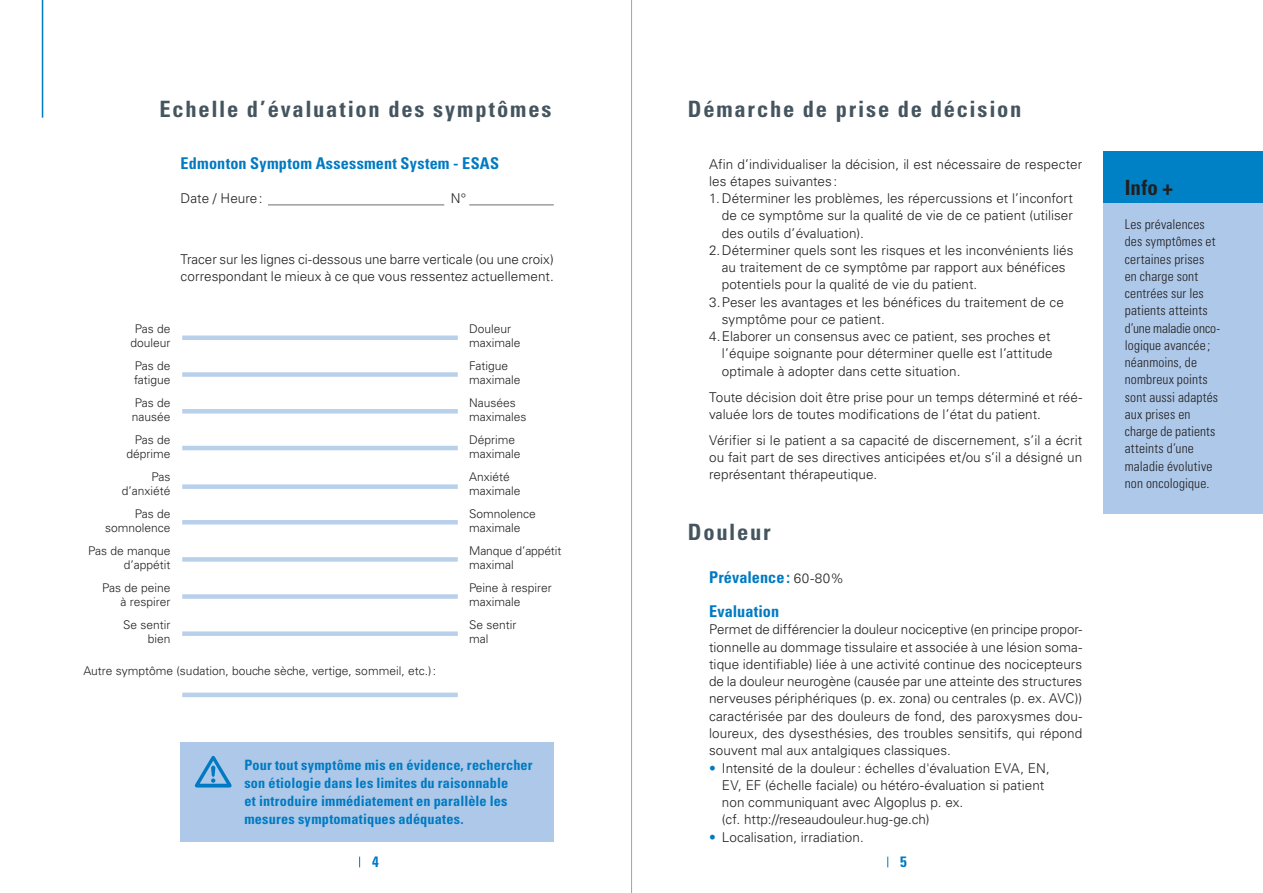
<style>
.page{position:relative;width:1263px;height:893px;background:#fff}
.page>*{position:absolute;margin:0;border:0;box-sizing:border-box;transform-origin:0 0}
.Titres{font:700 condensed 22.5px "Univers LT Std";letter-spacing:.08em;color:#45555f}
.t1{font:700 condensed 21px "Univers LT Std";color:#231f20}
.INTERTITRES{font:700 condensed 16.2px "Univers LT Std";letter-spacing:.01em;color:#007ac2}
.t2{font:700 condensed 15px "Univers LT Std";color:#007ac2}
.Bloc_titre{font:700 condensed 14.25px/18px "Univers LT Std";letter-spacing:.01em;color:#007ac2}
.TEXTE_COURANT_LIFTIN{font:300 13.5px/17.2px "Univers LT Std";letter-spacing:.005em;color:#231f20}
.t3{font:300 condensed 13.5px/17.2px "Univers LT Std";letter-spacing:.01em;color:#231f20}
.HUG{font:300 12px "Univers LT Std";color:#231f20}
.s1{font-weight:300;font-stretch:normal;font-size:13.5px;color:#231f20}
.s2{color:#007ac2}
</style>
<div class="page">
<div style="left:1103px;top:199px;width:160px;height:315px;background:#adc8e8"></div>
<hr style="left:42px;top:0;width:1px;height:118px;background:#007ac2">
<div style="left:1103px;top:151px;width:160px;height:52px;background:#0081c6"></div>
<hr style="left:631px;top:0;width:1px;height:893px;background:#a7a2a0">
<hr style="left:268px;top:205px;width:176px;height:1px;background:#6c6d70">
<hr style="left:469px;top:205px;width:85px;height:1px;background:#6c6d70">
<div style="left:181px;top:742px;width:373px;height:99px;background:#adc8e8"></div>
<svg style="left:195px;top:756px;width:37px;height:31px"></svg>
<div style="left:182px;top:335px;width:276px;height:5px;background:#b9d0eb"></div>
<div style="left:182px;top:372px;width:276px;height:5px;background:#b9d0eb"></div>
<hr style="left:182px;top:409px;width:276px;height:4px;background:#b9d0eb">
<hr style="left:182px;top:446px;width:276px;height:4px;background:#b9d0eb">
<div style="left:182px;top:484px;width:276px;height:5px;background:#b9d0eb"></div>
<hr style="left:182px;top:520px;width:276px;height:4px;background:#b9d0eb">
<div style="left:182px;top:557px;width:276px;height:5px;background:#b9d0eb"></div>
<div style="left:182px;top:594px;width:276px;height:5px;background:#b9d0eb"></div>
<div style="left:182px;top:631px;width:276px;height:5px;background:#b9d0eb"></div>
<hr style="left:182px;top:693px;width:276px;height:4px;background:#b9d0eb">
<p class="Titres" style="left:159px;top:95px;width:394px">Echelle d’évaluation des symptômes</p>
<p class="INTERTITRES" style="left:181px;top:153px;width:320px">Edmonton Symptom Assessment System - ESAS</p>
<p class="TEXTE_COURANT_LIFTIN" style="left:181px;top:190px;width:84px">Date / Heure:</p>
<p class="TEXTE_COURANT_LIFTIN" style="left:451px;top:190px;width:17px">N°</p>
<p class="TEXTE_COURANT_LIFTIN" style="left:181px;top:250px;width:375px">Tracer sur les lignes ci-dessous une barre verticale (ou une croix) correspondant le mieux à ce que vous ressentez actuellement.</p>
<p class="HUG" style="left:135px;top:321px;width:37px">Pas de</p>
<p class="HUG" style="left:469px;top:321px;width:44px">Douleur</p>
<p class="HUG" style="left:131px;top:335px;width:42px">douleur</p>
<p class="HUG" style="left:469px;top:335px;width:53px">maximale</p>
<p class="HUG" style="left:135px;top:358px;width:37px">Pas de</p>
<p class="HUG" style="left:469px;top:358px;width:41px">Fatigue</p>
<p class="HUG" style="left:134px;top:372px;width:38px">fatigue</p>
<p class="HUG" style="left:469px;top:372px;width:53px">maximale</p>
<p class="HUG" style="left:135px;top:395px;width:37px">Pas de</p>
<p class="HUG" style="left:469px;top:395px;width:48px">Nausées</p>
<p class="HUG" style="left:132px;top:409px;width:40px">nausée</p>
<p class="HUG" style="left:469px;top:409px;width:59px">maximales</p>
<p class="HUG" style="left:135px;top:432px;width:37px">Pas de</p>
<p class="HUG" style="left:469px;top:432px;width:48px">Déprime</p>
<p class="HUG" style="left:127px;top:446px;width:46px">déprime</p>
<p class="HUG" style="left:469px;top:446px;width:53px">maximale</p>
<p class="HUG" style="left:152px;top:469px;width:20px">Pas</p>
<p class="HUG" style="left:469px;top:469px;width:42px">Anxiété</p>
<p class="HUG" style="left:122px;top:483px;width:50px">d’anxiété</p>
<p class="HUG" style="left:469px;top:483px;width:53px">maximale</p>
<p class="HUG" style="left:135px;top:506px;width:37px">Pas de</p>
<p class="HUG" style="left:469px;top:506px;width:68px">Somnolence</p>
<p class="HUG" style="left:105px;top:520px;width:67px">somnolence</p>
<p class="HUG" style="left:469px;top:520px;width:53px">maximale</p>
<p class="HUG" style="left:88px;top:543px;width:84px">Pas de manque</p>
<p class="HUG" style="left:469px;top:543px;width:94px">Manque d’appétit</p>
<p class="HUG" style="left:124px;top:557px;width:48px">d’appétit</p>
<p class="HUG" style="left:469px;top:557px;width:46px">maximal</p>
<p class="HUG" style="left:102px;top:580px;width:70px">Pas de peine</p>
<p class="HUG" style="left:469px;top:580px;width:84px">Peine à respirer</p>
<p class="HUG" style="left:121px;top:594px;width:52px">à respirer</p>
<p class="HUG" style="left:469px;top:594px;width:53px">maximale</p>
<p class="HUG" style="left:123px;top:617px;width:49px">Se sentir</p>
<p class="HUG" style="left:469px;top:617px;width:49px">Se sentir</p>
<p class="HUG" style="left:148px;top:631px;width:24px">bien</p>
<p class="HUG" style="left:469px;top:631px;width:21px">mal</p>
<p class="HUG" style="left:84px;top:663px;width:354px">Autre symptôme (sudation, bouche sèche, vertige, sommeil, etc.):</p>
<p class="Bloc_titre" style="left:244px;top:756px;width:290px">Pour tout symptôme mis en évidence, rechercher son étiologie dans les limites du raisonnable<br>et introduire immédiatement en parallèle les mesures symptomatiques adéquates.</p>
<p class="Titres" style="left:688px;top:95px;width:335px">Démarche de prise de décision</p>
<p class="TEXTE_COURANT_LIFTIN" style="left:709px;top:155px;width:375px">Afin d’individualiser la décision, il est nécessaire de respecter les étapes suivantes :</p>
<p class="TEXTE_COURANT_LIFTIN" style="left:722px;top:190px;width:353px;text-align:justify;text-indent:-13px">1. Déterminer les problèmes, les répercussions et l’inconfort de ce symptôme sur la qualité de vie de ce patient (utiliser des outils d’évaluation).</p>
<p class="TEXTE_COURANT_LIFTIN" style="left:722px;top:242px;width:353px;text-indent:-13px">2.Déterminer quels sont les risques et les inconvénients liés au traitement de ce symptôme par rapport aux bénéfices potentiels pour la qualité de vie du patient.</p>
<p class="TEXTE_COURANT_LIFTIN" style="left:722px;top:293px;width:344px;text-indent:-13px">3.Peser les avantages et les bénéfices du traitement de ce symptôme pour ce patient.</p>
<p class="TEXTE_COURANT_LIFTIN" style="left:722px;top:328px;width:332px;text-indent:-13px">4.Elaborer un consensus avec ce patient, ses proches et l’équipe soignante pour déterminer quelle est l’attitude optimale à adopter dans cette situation.</p>
<p class="TEXTE_COURANT_LIFTIN" style="left:709px;top:388px;width:375px">Toute décision doit être prise pour un temps déterminé et réé&shy;valuée lors de toutes modifications de l’état du patient.</p>
<p class="TEXTE_COURANT_LIFTIN" style="left:709px;top:431px;width:375px;text-align:justify">Vérifier si le patient a sa capacité de discernement, s’il a écrit ou fait part de ses directives anticipées et/ou s’il a désigné un représentant thérapeutique.</p>
<p class="Titres" style="left:688px;top:518px;width:84px">Douleur</p>
<p class="INTERTITRES" style="left:709px;top:567px;width:136px">Prévalence: <span class="s1">60-80%</span></p>
<p class="INTERTITRES" style="left:709px;top:601px;width:72px">Evaluation</p>
<p class="TEXTE_COURANT_LIFTIN" style="left:709px;top:621px;width:375px;text-align:justify">Permet de différencier la douleur nociceptive (en principe propor&shy;tionnelle au dommage tissulaire et associée à une lésion soma&shy;tique identifiable) liée à une activité continue des nocicepteurs de la douleur neurogène (causée par une atteinte des structures nerveuses périphériques (p. ex. zona) ou centrales (p. ex. AVC)) caractérisée par des douleurs de fond, des paroxysmes dou&shy;loureux, des dysesthésies, des troubles sensitifs, qui répond souvent mal aux antalgiques classiques.</p>
<p class="TEXTE_COURANT_LIFTIN" style="left:722px;top:759px;width:329px;text-indent:-13px"><span class="s2">•</span> Intensité de la douleur: échelles d'évaluation EVA, EN, EV, EF (échelle faciale) ou hétéro-évaluation si patient non communiquant avec Algoplus p. ex.<br>(cf. http://reseaudouleur.hug-ge.ch)</p>
<p class="TEXTE_COURANT_LIFTIN" style="left:709px;top:828px;width:156px"><span class="s2">•</span> Localisation, irradiation.</p>
<p class="t2" style="left:372px;top:853px;width:8px">4</p>
<p class="t2" style="left:900px;top:853px;width:8px">5</p>
<p class="t1" style="left:1125px;top:174px;width:50px">Info +</p>
<p class="t3" style="left:1125px;top:216px;width:97px">Les prévalences des symptômes et certaines prises<br>en charge sont centrées sur les patients atteints d’une maladie onco&shy;logique avancée ; néanmoins, de nombreux points sont aussi adaptés aux prises en charge de patients atteints d’une maladie évolutive non oncologique.</p>
</div>
